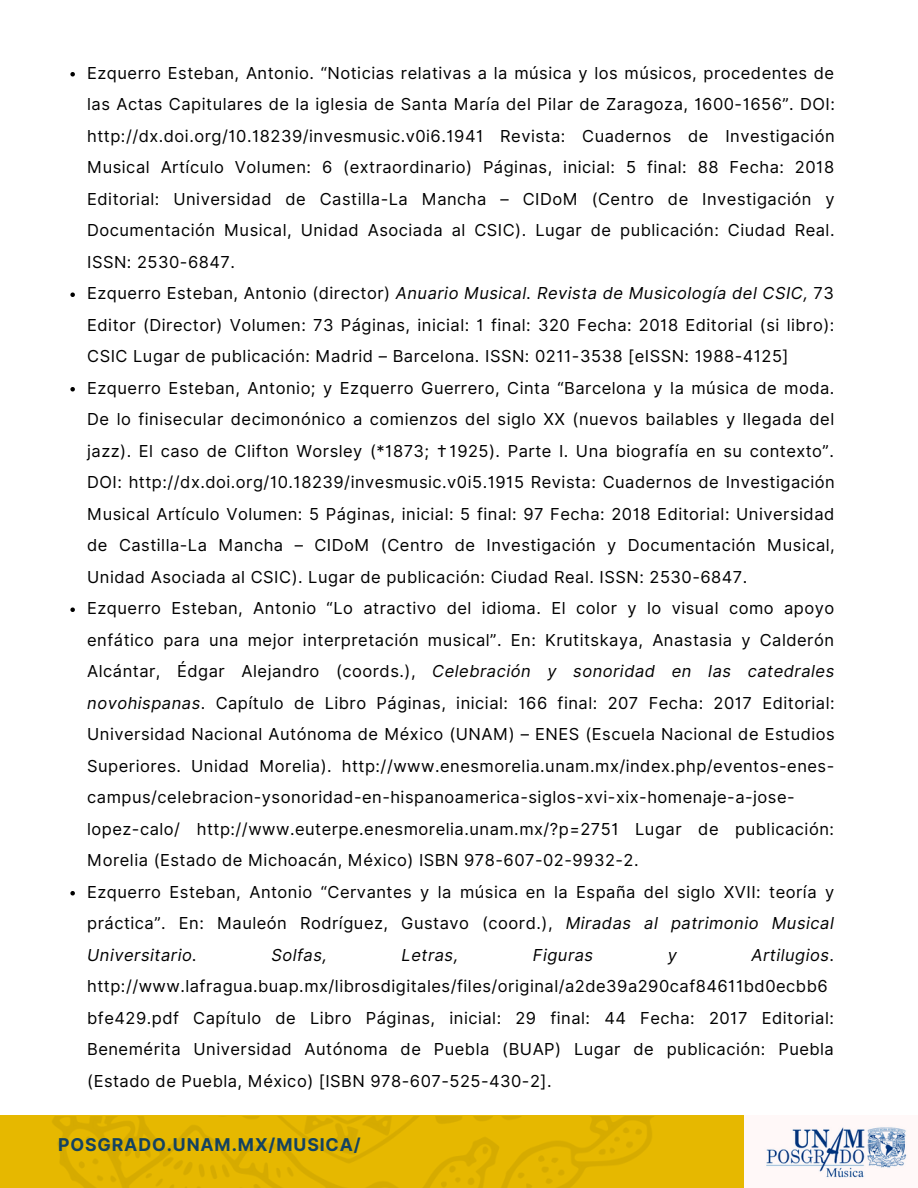
<style>
.page{position:relative;width:918px;height:1188px;background:#fff}
.page>*{position:absolute;margin:0;border:0;box-sizing:border-box;transform-origin:0 0}
.t1{font:700 17.7px "Inter";letter-spacing:.05em;color:#134261}
.t2{font:16.5px/31.5px "Inter";letter-spacing:.03em;color:#000}
.t3{font:italic 16.5px "Inter";letter-spacing:.03em;color:#000}
.s1{font-style:italic}
</style>
<div class="page">
<div style="left:0;top:1115px;width:918px;height:73px;background:linear-gradient(to bottom,#e2b501,#e4b601)"></div>
<img style="left:745px;top:1115px;width:173px;height:73px">
<svg style="left:70px;top:72px;width:5px;height:5px"></svg>
<svg style="left:70px;top:293px;width:5px;height:4px"></svg>
<svg style="left:70px;top:387px;width:5px;height:5px"></svg>
<svg style="left:70px;top:608px;width:5px;height:4px"></svg>
<svg style="left:70px;top:891px;width:5px;height:5px"></svg>
<p class="t2" style="left:87px;top:57px;width:749px">Ezquerro Esteban, Antonio. “Noticias relativas a la música y los músicos, procedentes de las Actas Capitulares de la iglesia de Santa María del Pilar de Zaragoza, 1600-1656”. DOI: http://dx.doi.org/10.18239/invesmusic.v0i6.1941 Revista: Cuadernos de Investigación Musical Artículo Volumen: 6 (extraordinario) Páginas, inicial: 5 final: 88 Fecha: 2018<br>Editorial: Universidad de Castilla-La Mancha – CIDoM (Centro de Investigación y Documentación Musical, Unidad Asociada al CSIC). Lugar de publicación: Ciudad Real.<br>ISSN: 2530-6847.<br>Ezquerro Esteban, Antonio (director) <span class="s1">Anuario Musical. Revista de Musicología del CSIC,</span> 73<br>Editor (Director) Volumen: 73 Páginas, inicial: 1 final: 320 Fecha: 2018 Editorial (si libro):<br>CSIC Lugar de publicación: Madrid – Barcelona. ISSN: 0211-3538 [eISSN: 1988-4125] Ezquerro Esteban, Antonio; y Ezquerro Guerrero, Cinta “Barcelona y la música de moda.<br>De lo finisecular decimonónico a comienzos del siglo XX (nuevos bailables y llegada del jazz). El caso de Clifton Worsley (*1873; †1925). Parte I. Una biografía en su contexto”.<br>DOI: http://dx.doi.org/10.18239/invesmusic.v0i5.1915 Revista: Cuadernos de Investigación Musical Artículo Volumen: 5 Páginas, inicial: 5 final: 97 Fecha: 2018 Editorial: Universidad de Castilla-La Mancha – CIDoM (Centro de Investigación y Documentación Musical, Unidad Asociada al CSIC). Lugar de publicación: Ciudad Real. ISSN: 2530-6847.<br>Ezquerro Esteban, Antonio “Lo atractivo del idioma. El color y lo visual como apoyo enfático para una mejor interpretación musical”. En: Krutitskaya, Anastasia y Calderón Alcántar, Édgar Alejandro (coords.), <span class="s1">Celebración y sonoridad en las catedrales novohispanas</span>. Capítulo de Libro Páginas, inicial: 166 final: 207 Fecha: 2017 Editorial:<br>Universidad Nacional Autónoma de México (UNAM) – ENES (Escuela Nacional de Estudios Superiores. Unidad Morelia). http://www.enesmorelia.unam.mx/index.php/eventos-enes&shy;campus/celebracion-ysonoridad-en-hispanoamerica-siglos-xvi-xix-homenaje-a-jose&shy;lopez-calo/ http://www.euterpe.enesmorelia.unam.mx/?p=2751 Lugar de publicación:<br>Morelia (Estado de Michoacán, México) ISBN 978-607-02-9932-2.<br>Ezquerro Esteban, Antonio “Cervantes y la música en la España del siglo XVII: teoría y práctica”. En: Mauleón Rodríguez, Gustavo (coord.), <span class="s1">Miradas al patrimonio Musical Universitario.</span></p>
<p class="t3" style="left:271px;top:945px;width:57px">Solfas,</p>
<p class="t3" style="left:402px;top:945px;width:58px">Letras,</p>
<p class="t3" style="left:533px;top:945px;width:62px">Figuras</p>
<p class="t3" style="left:668px;top:945px;width:11px">y</p>
<p class="t2" style="left:87px;top:939px;width:748px;text-indent:664px"><span class="s1">Artilugios</span>. http://www.lafragua.buap.mx/librosdigitales/files/original/a2de39a290caf84611bd0ecbb6 bfe429.pdf Capítulo de Libro Páginas, inicial: 29 final: 44 Fecha: 2017 Editorial:<br>Benemérita Universidad Autónoma de Puebla (BUAP) Lugar de publicación: Puebla (Estado de Puebla, México) [ISBN 978-607-525-430-2].</p>
<p class="t1" style="left:58px;top:1134px;width:304px">POSGRADO.UNAM.MX/MUSICA/</p>
</div>
